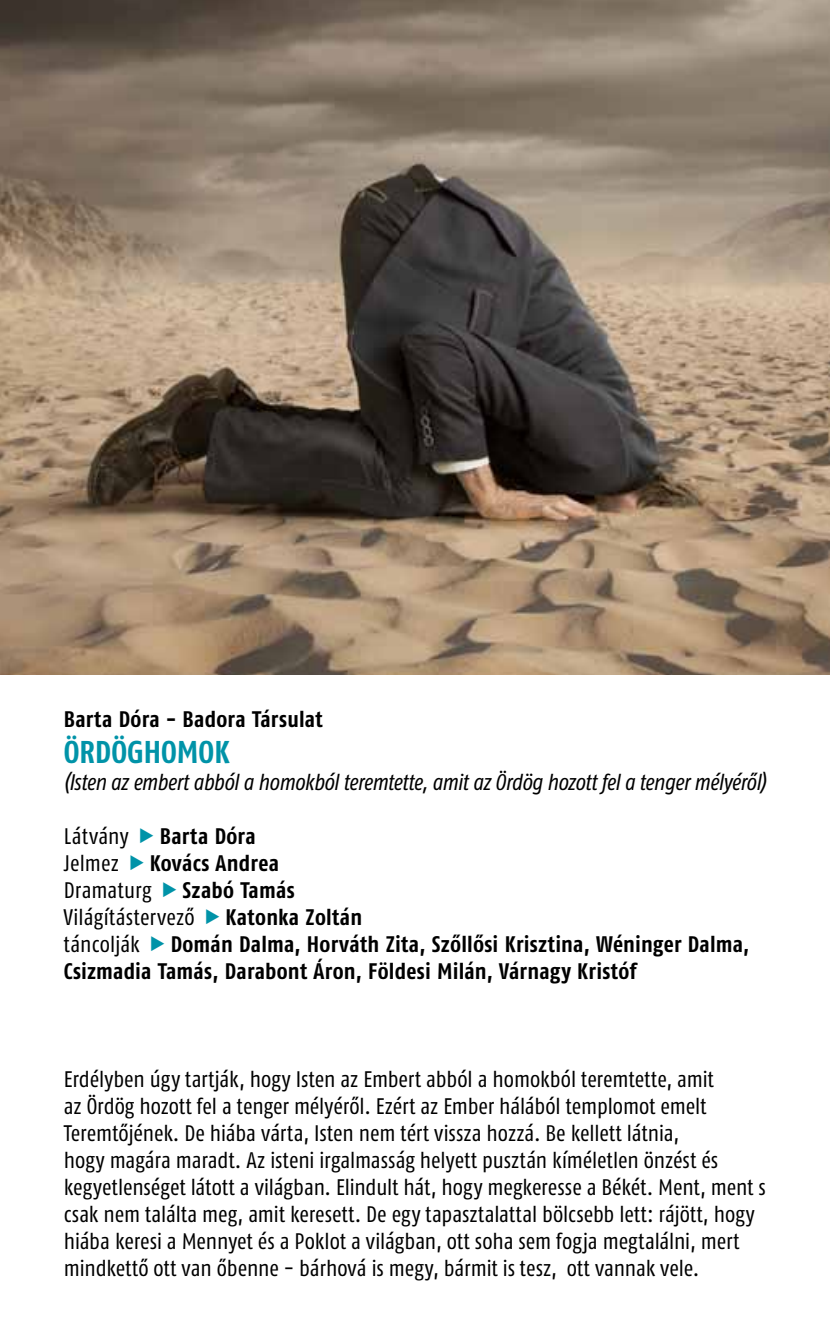
<style>
.page{position:relative;width:830px;height:1340px;background:#fff}
.page>*{position:absolute;margin:0;border:0;box-sizing:border-box;transform-origin:0 0}
.t1{font:700 31.5px "Fago Co";color:#0093a8}
.t2{font:condensed 22.5px/27px "Fago Pro";color:#000}
.t3{font:700 22.5px/27px "Fago Co";letter-spacing:.01em;color:#000}
.t4{font:italic condensed 22.5px "Fago Pro";letter-spacing:-.02em;color:#000}
.s1{font-family:"Fago Pro";font-weight:400;font-stretch:condensed}
.s2{color:#0093a8}
.s3{font-family:"Fago Co";font-weight:700;font-stretch:normal}
</style>
<div class="page">
<img style="left:0;top:0;width:829px;height:674px">
<p class="t3" style="left:64px;top:705px;width:260px">Barta Dóra - Badora Társulat</p>
<h1 class="t1" style="left:64px;top:733px;width:116px">Ördöghomok</h1>
<p class="t4" style="left:64px;top:768px;width:703px">(Isten az embert abból a homokból teremtette, amit az Ördög hozott fel a tenger mélyéről)</p>
<p class="t3" style="left:64px;top:822px;width:232px"><span class="s1">Látvány</span> <span class="s2">◆</span> Barta Dóra<br><span class="s1">Jelmez</span> <span class="s2">◆</span> Kovács Andrea<br><span class="s1">Dramaturg</span> <span class="s2">◆</span> Szabó Tamás</p>
<p class="t2" style="left:64px;top:903px;width:300px">Világítástervező <span class="s2">◆</span> <span class="s3">Katonka Zoltán</span></p>
<p class="t3" style="left:64px;top:930px;width:686px"><span class="s1">táncolják</span> <span class="s2">◆</span> Domán Dalma, Horváth Zita, Szőllősi Krisztina, Wéninger Dalma,<br>Csizmadia Tamás, Darabont Áron, Földesi Milán, Várnagy Kristóf</p>
<p class="t2" style="left:64px;top:1065px;width:703px">Erdélyben úgy tartják, hogy Isten az Embert abból a homokból teremtette, amit<br>az Ördög hozott fel a tenger mélyéről. Ezért az Ember hálából templomot emelt Teremtőjének. De hiába várta, Isten nem tért vissza hozzá. Be kellett látnia,<br>hogy magára maradt. Az isteni irgalmasság helyett pusztán kíméletlen önzést és kegyetlenséget látott a világban. Elindult hát, hogy megkeresse a Békét. Ment, ment s csak nem találta meg, amit keresett. De egy tapasztalattal bölcsebb lett: rájött, hogy hiába keresi a Mennyet és a Poklot a világban, ott soha sem fogja megtalálni, mert mindkettő ott van őbenne - bárhová is megy, bármit is tesz, ott vannak vele.</p>
</div>
